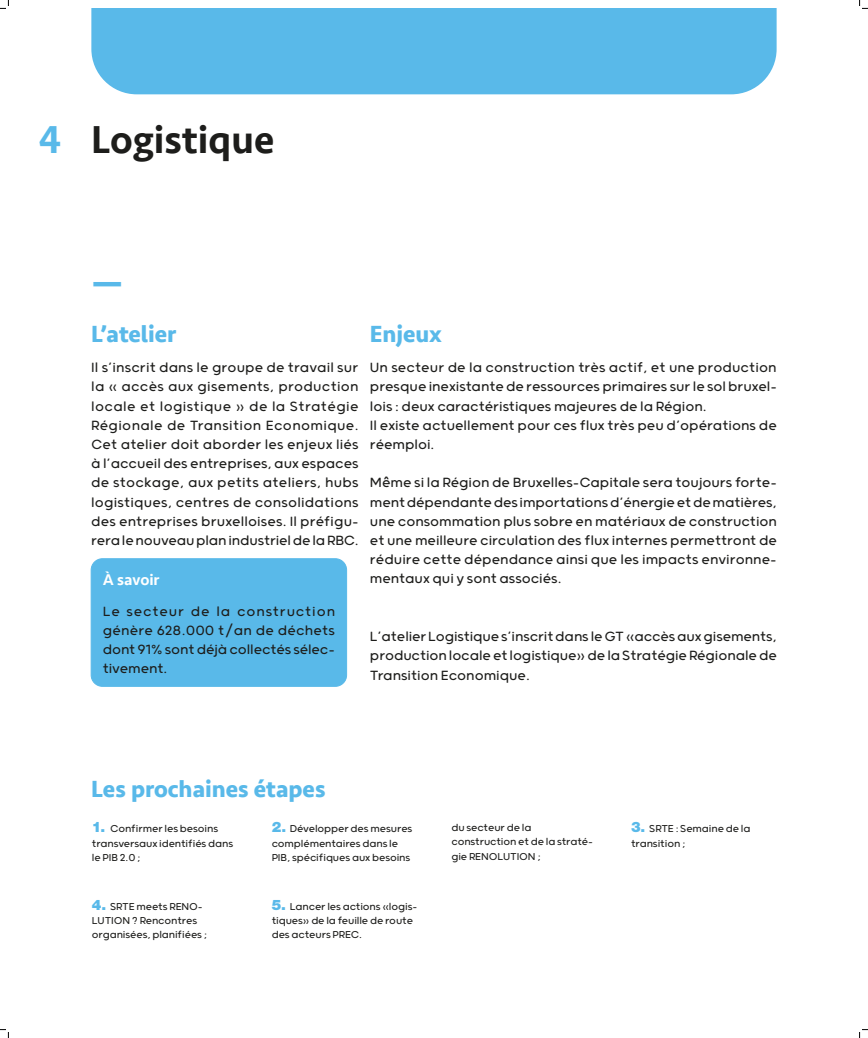
<style>
.page{position:relative;width:868px;height:1038px;background:#fff}
.page>*{position:absolute;margin:0;border:0;box-sizing:border-box;transform-origin:0 0}
.t1{font:500 40px "Seravek";color:#1d1d1b}
.t2{font:500 40px "Seravek";color:#59b9e9}
.t3{font:700 24px "Seravek";letter-spacing:-.005em;color:#59b9e9}
.t4{font:300 16px/19.2px "Grold Rounded";letter-spacing:-.005em;color:#1d1d1b;text-align:justify}
.t5{font:500 16px "Seravek";letter-spacing:-.005em;color:#fff}
.t6{font:300 12px/14.4px "Grold Rounded";letter-spacing:-.01em;color:#1d1d1b}
.s1{font-family:"Helvetica Neue LT Std";font-weight:900;font-size:14.4px;color:#59b9e9}
</style>
<div class="page">
<div style="left:91px;top:558px;width:255px;height:128px;background:#59b9e9;border-radius:11px"></div>
<div style="left:91px;top:558px;width:255px;height:128px;border:1px solid #59b9e9;border-radius:11px"></div>
<div style="left:91px;top:8px;width:685px;height:86px;background:#59b9e9"></div>
<svg style="left:0;top:0;width:9px;height:9px"></svg>
<svg style="left:0;top:1029px;width:9px;height:8px"></svg>
<svg style="left:859px;top:0;width:8px;height:9px"></svg>
<svg style="left:859px;top:1029px;width:8px;height:8px"></svg>
<h1 class="t2" style="left:38px;top:115px;width:24px">4</h1>
<h1 class="t1" style="left:91px;top:115px;width:185px">Logistique</h1>
<h1 class="t2" style="left:91px;top:259px;width:34px">—</h1>
<h2 class="t3" style="left:91px;top:314px;width:86px">L’atelier</h2>
<p class="t4" style="left:91px;top:357px;width:269px">Il s’inscrit dans le groupe de travail sur la « accès aux gisements, production locale et logistique » de la Stratégie Régionale de Transition Economique.<br>Cet atelier doit aborder les enjeux liés à l’accueil des entreprises, aux espaces de stockage, aux petits ateliers, hubs logistiques, centres de consolidations des entreprises bruxelloises. Il préfigu&shy;rera le nouveau plan industriel de la RBC.</p>
<p class="t5" style="left:103px;top:569px;width:58px">À savoir</p>
<p class="t4" style="left:103px;top:600px;width:234px">Le secteur de la construction génère 628.000 t/an de déchets dont 91% sont déjà collectés sélec&shy;tivement.</p>
<h2 class="t3" style="left:370px;top:314px;width:74px">Enjeux</h2>
<p class="t4" style="left:370px;top:357px;width:408px;text-align:left">Un secteur de la construction très actif, et une production presque inexistante de ressources primaires sur le sol bruxel&shy;lois : deux caractéristiques majeures de la Région.<br>Il existe actuellement pour ces flux très peu d’opérations de réemploi.</p>
<p class="t4" style="left:370px;top:472px;width:408px">Même si la Région de Bruxelles-Capitale sera toujours forte&shy;ment dépendante des importations d’énergie et de matières, une consommation plus sobre en matériaux de construction et une meilleure circulation des flux internes permettront de réduire cette dépendance ainsi que les impacts environne&shy;mentaux qui y sont associés.</p>
<p class="t4" style="left:370px;top:626px;width:408px">L’atelier Logistique s’inscrit dans le GT «accès aux gisements, production locale et logistique» de la Stratégie Régionale de Transition Economique.</p>
<h2 class="t3" style="left:91px;top:769px;width:236px">Les prochaines étapes</h2>
<p class="t6" style="left:92px;top:820px;width:143px"><span class="s1">1.</span> Confirmer les besoins transversaux identifiés dans le PIB 2.0 ;</p>
<p class="t6" style="left:271px;top:820px;width:142px"><span class="s1">2.</span> Développer des mesures complémentaires dans le<br>PIB, spécifiques aux besoins</p>
<p class="t6" style="left:451px;top:819px;width:143px">du secteur de la construction et de la straté&shy;gie RENOLUTION ;</p>
<p class="t6" style="left:631px;top:820px;width:121px"><span class="s1">3.</span> SRTE : Semaine de la transition ;</p>
<p class="t6" style="left:92px;top:898px;width:117px"><span class="s1">4.</span> SRTE meets RENO-<br>LUTION ? Rencontres organisées, planifiées ;</p>
<p class="t6" style="left:271px;top:898px;width:147px"><span class="s1">5.</span> Lancer les actions «logis&shy;tiques» de la feuille de route des acteurs PREC.</p>
</div>
